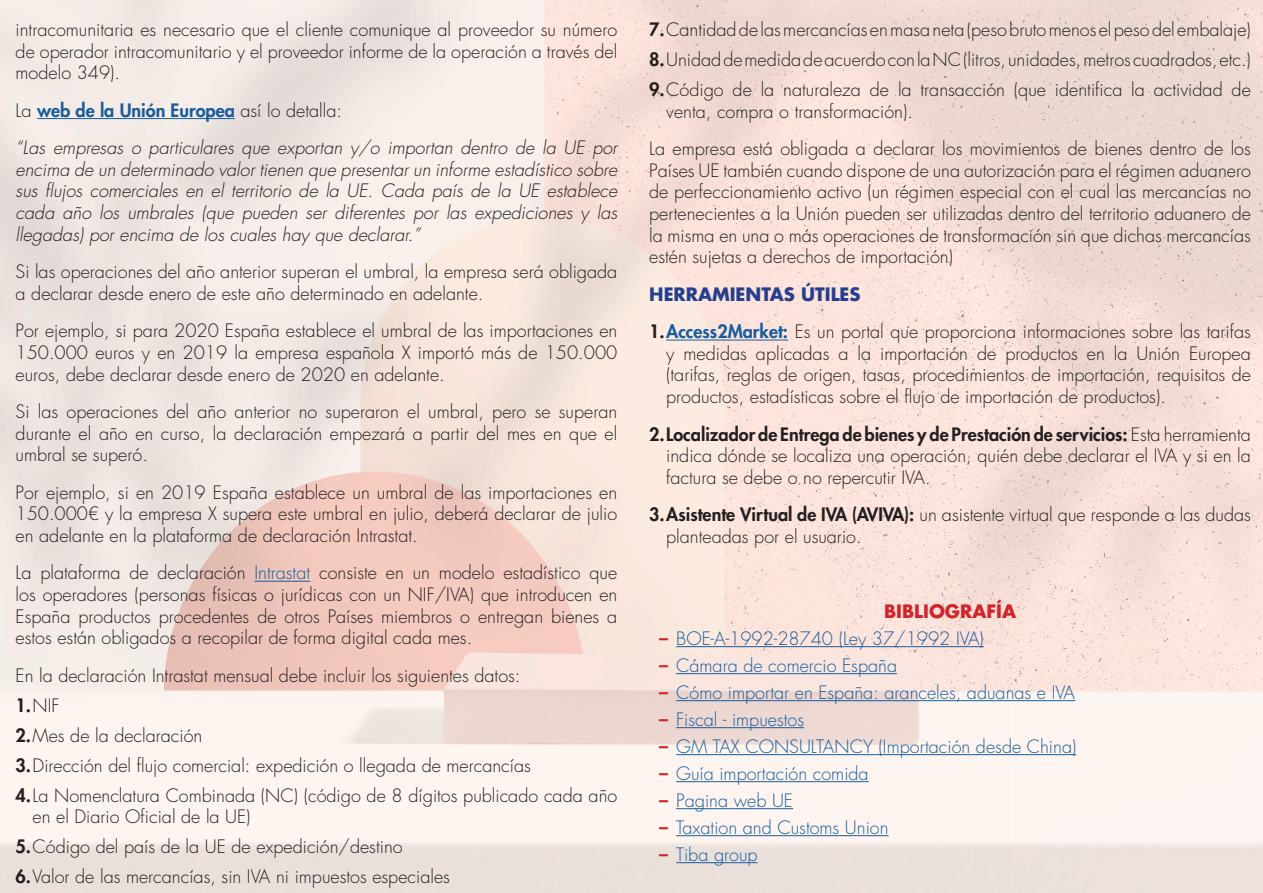
<style>
.page{position:relative;width:1263px;height:893px;background:#fff}
.page>*{position:absolute;margin:0;border:0;box-sizing:border-box;transform-origin:0 0}
.t1{font:300 18px/21.6px "Futura Std";color:#231f20;text-align:justify}
.t2{font:italic 300 18px/21.6px "Futura Std";color:#231f20;text-align:justify}
.t3{font:300 18px "Futura Std";color:#175d9e}
.t4{font:800 18px "Futura Std";color:#175d9e}
.t5{font:700 18px "Futura Std";color:#253f8e}
.t6{font:700 18px "Futura Std";color:#d1232a}
.s1{font-weight:300;color:#231f20}
.s2{color:#175d9e}
.s3{font-weight:800}
.s4{font-weight:800;color:#175d9e}
.s5{font-weight:800;color:#d1232a}
</style>
<div class="page">
<img style="left:0;top:1px;width:1263px;height:892px">
<hr style="left:666px;top:340px;width:122px;height:1px;background:#175d9e">
<hr style="left:676px;top:646px;width:308px;height:1px;background:#175d9e">
<hr style="left:676px;top:673px;width:221px;height:1px;background:#175d9e">
<hr style="left:676px;top:700px;width:399px;height:1px;background:#175d9e">
<hr style="left:676px;top:727px;width:128px;height:1px;background:#175d9e">
<hr style="left:676px;top:754px;width:400px;height:1px;background:#175d9e">
<hr style="left:676px;top:781px;width:193px;height:1px;background:#175d9e">
<hr style="left:676px;top:808px;width:117px;height:1px;background:#175d9e">
<hr style="left:676px;top:835px;width:212px;height:1px;background:#175d9e">
<hr style="left:676px;top:862px;width:82px;height:1px;background:#175d9e">
<hr style="left:37px;top:118px;width:198px;height:1px;background:#175d9e">
<hr style="left:254px;top:581px;width:56px;height:1px;background:#175d9e">
<p class="t1" style="left:16px;top:19px;width:603px">intracomunitaria es necesario que el cliente comunique al proveedor su número de operador intracomunitario y el proveedor informe de la operación a través del modelo 349).</p>
<p class="t4" style="left:16px;top:99px;width:328px"><span class="s1">La</span> web de la Unión Europea <span class="s1">así lo detalla:</span></p>
<p class="t2" style="left:16px;top:137px;width:603px">“Las empresas o particulares que exportan y/o importan dentro de la UE por encima de un determinado valor tienen que presentar un informe estadístico sobre sus flujos comerciales en el territorio de la UE. Cada país de la UE establece cada año los umbrales (que pueden ser diferentes por las expediciones y las llegadas) por encima de los cuales hay que declarar.”</p>
<p class="t1" style="left:16px;top:261px;width:603px">Si las operaciones del año anterior superan el umbral, la empresa será obligada a declarar desde enero de este año determinado en adelante.</p>
<p class="t1" style="left:16px;top:320px;width:603px">Por ejemplo, si para 2020 España establece el umbral de las importaciones en 150.000 euros y en 2019 la empresa española X importó más de 150.000 euros, debe declarar desde enero de 2020 en adelante.</p>
<p class="t1" style="left:16px;top:401px;width:603px">Si las operaciones del año anterior no superaron el umbral, pero se superan durante el año en curso, la declaración empezará a partir del mes en que el umbral se superó.</p>
<p class="t1" style="left:16px;top:482px;width:603px">Por ejemplo, si en 2019 España establece un umbral de las importaciones en 150.000€ y la empresa X supera este umbral en julio, deberá declarar de julio en adelante en la plataforma de declaración Intrastat.</p>
<p class="t1" style="left:16px;top:563px;width:603px">La plataforma de declaración <span class="s2">Intrastat</span> consiste en un modelo estadístico que los operadores (personas físicas o jurídicas con un NIF/IVA) que introducen en España productos procedentes de otros Países miembros o entregan bienes a estos están obligados a recopilar de forma digital cada mes.</p>
<p class="t1" style="left:16px;top:665px;width:506px">En la declaración Intrastat mensual debe incluir los siguientes datos:</p>
<p class="t1" style="left:16px;top:695px;width:45px"><span class="s3">1.</span>NIF</p>
<p class="t1" style="left:16px;top:725px;width:188px"><span class="s3">2.</span>Mes de la declaración</p>
<p class="t1" style="left:16px;top:755px;width:517px"><span class="s3">3.</span>Dirección del flujo comercial: expedición o llegada de mercancías</p>
<p class="t1" style="left:33px;top:785px;width:586px;text-indent:-17px"><span class="s3">4.</span>La Nomenclatura Combinada (NC) (código de 8 dígitos publicado cada año en el Diario Oficial de la UE)</p>
<p class="t1" style="left:16px;top:836px;width:389px"><span class="s3">5.</span>Código del país de la UE de expedición/destino</p>
<p class="t1" style="left:16px;top:866px;width:436px"><span class="s3">6.</span>Valor de las mercancías, sin IVA ni impuestos especiales</p>
<p class="t1" style="left:649px;top:19px;width:603px"><span class="s3">7.</span>Cantidad de las mercancías en masa neta (peso bruto menos el peso del embalaje)</p>
<p class="t1" style="left:649px;top:49px;width:603px"><span class="s3">8.</span>Unidad de medida de acuerdo con la NC (litros, unidades, metros cuadrados, etc.)</p>
<p class="t1" style="left:666px;top:79px;width:586px;text-indent:-17px"><span class="s3">9.</span>Código de la naturaleza de la transacción (que identifica la actividad de venta, compra o transformación).</p>
<p class="t1" style="left:649px;top:138px;width:603px">La empresa está obligada a declarar los movimientos de bienes dentro de los Países UE también cuando dispone de una autorización para el régimen aduanero de perfeccionamiento activo (un régimen especial con el cual las mercancías no pertenecientes a la Unión pueden ser utilizadas dentro del territorio aduanero de la misma en una o más operaciones de transformación sin que dichas mercancías estén sujetas a derechos de importación)</p>
<p class="t5" style="left:649px;top:282px;width:213px">HERRAMIENTAS ÚTILES</p>
<p class="t1" style="left:666px;top:321px;width:586px;text-indent:-17px"><span class="s3">1.</span><span class="s4">Access2Market:</span> Es un portal que proporciona informaciones sobre las tarifas y medidas aplicadas a la importación de productos en la Unión Europea (tarifas, reglas de origen, tasas, procedimientos de importación, requisitos de productos, estadísticas sobre el flujo de importación de productos).</p>
<p class="t1" style="left:666px;top:424px;width:586px;text-indent:-17px"><span class="s3">2.Localizador de Entrega de bienes y de Prestación de servicios:</span> Esta herramienta indica dónde se localiza una operación, quién debe declarar el IVA y si en la factura se debe o no repercutir IVA.</p>
<p class="t1" style="left:666px;top:504px;width:586px;text-indent:-17px"><span class="s3">3.Asistente Virtual de IVA (AVIVA):</span> un asistente virtual que responde a las dudas planteadas por el usuario.</p>
<p class="t6" style="left:884px;top:599px;width:134px">BIBLIOGRAFÍA</p>
<p class="t3" style="left:659px;top:627px;width:326px"><span class="s5">–</span> BOE-A-1992-28740 (Ley 37/1992 IVA)</p>
<p class="t3" style="left:659px;top:654px;width:239px"><span class="s5">–</span> Cámara de comercio España</p>
<p class="t3" style="left:659px;top:681px;width:417px"><span class="s5">–</span> Cómo importar en España: aranceles, aduanas e IVA</p>
<p class="t3" style="left:659px;top:708px;width:146px"><span class="s5">–</span> Fiscal - impuestos</p>
<p class="t3" style="left:659px;top:735px;width:419px"><span class="s5">–</span> GM TAX CONSULTANCY (Importación desde China)</p>
<p class="t3" style="left:659px;top:762px;width:211px"><span class="s5">–</span> Guía importación comida</p>
<p class="t3" style="left:659px;top:789px;width:135px"><span class="s5">–</span> Pagina web UE</p>
<p class="t3" style="left:659px;top:816px;width:231px"><span class="s5">–</span> Taxation and Customs Union</p>
<p class="t3" style="left:659px;top:843px;width:100px"><span class="s5">–</span> Tiba group</p>
</div>
